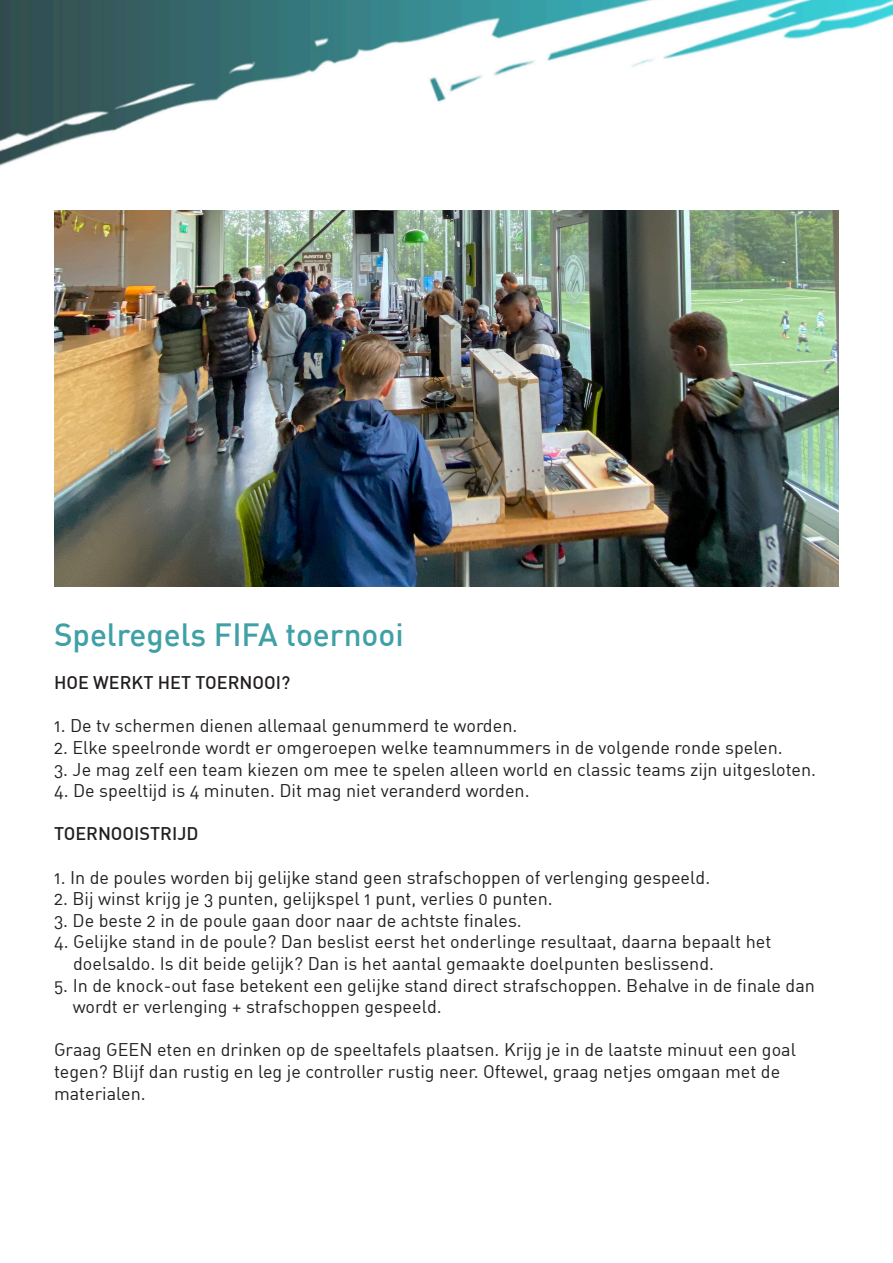
<style>
.page{position:relative;width:893px;height:1263px;background:#fff}
.page>*{position:absolute;margin:0;border:0;box-sizing:border-box;transform-origin:0 0}
.t1{font:500 31.5px "DIN";color:#3fa0a5}
.t2{font:18px/21.6px "DIN Regular Alternate";color:#231f20}
.t3{font:500 18px "DIN";color:#231f20}
</style>
<div class="page">
<img style="left:0;top:0;width:893px;height:166px">
<svg style="left:174px;top:45px;width:719px;height:121px"></svg>
<img style="left:54px;top:210px;width:785px;height:377px">
<p class="t1" style="left:54px;top:614px;width:351px">Spelregels FIFA toernooi</p>
<p class="t3" style="left:54px;top:671px;width:238px">HOE WERKT HET TOERNOOI?</p>
<p class="t2" style="left:54px;top:715px;width:465px">1. De tv schermen dienen allemaal genummerd te worden.</p>
<p class="t2" style="left:54px;top:736px;width:730px">2. Elke speelronde wordt er omgeroepen welke teamnummers in de volgende ronde spelen.</p>
<p class="t2" style="left:54px;top:758px;width:763px">3. Je mag zelf een team kiezen om mee te spelen alleen world en classic teams zijn uitgesloten.</p>
<p class="t2" style="left:54px;top:779px;width:477px">4. De speeltijd is 4 minuten. Dit mag niet veranderd worden.</p>
<p class="t3" style="left:54px;top:822px;width:146px">TOERNOOISTRIJD</p>
<p class="t2" style="left:54px;top:866px;width:658px">1. In de poules worden bij gelijke stand geen strafschoppen of verlenging gespeeld.</p>
<p class="t2" style="left:54px;top:887px;width:500px">2. Bij winst krijg je 3 punten, gelijkspel 1 punt, verlies 0 punten.</p>
<p class="t2" style="left:54px;top:909px;width:469px">3. De beste 2 in de poule gaan door naar de achtste finales.</p>
<p class="t2" style="left:73px;top:931px;width:700px;text-indent:-19px">4. Gelijke stand in de poule? Dan beslist eerst het onderlinge resultaat, daarna bepaalt het doelsaldo. Is dit beide gelijk? Dan is het aantal gemaakte doelpunten beslissend.</p>
<p class="t2" style="left:73px;top:974px;width:744px;text-indent:-19px">5. In de knock-out fase betekent een gelijke stand direct strafschoppen. Behalve in de finale dan wordt er verlenging + strafschoppen gespeeld.</p>
<p class="t2" style="left:54px;top:1039px;width:744px">Graag GEEN eten en drinken op de speeltafels plaatsen. Krijg je in de laatste minuut een goal tegen? Blijf dan rustig en leg je controller rustig neer. Oftewel, graag netjes omgaan met de materialen.</p>
</div>
